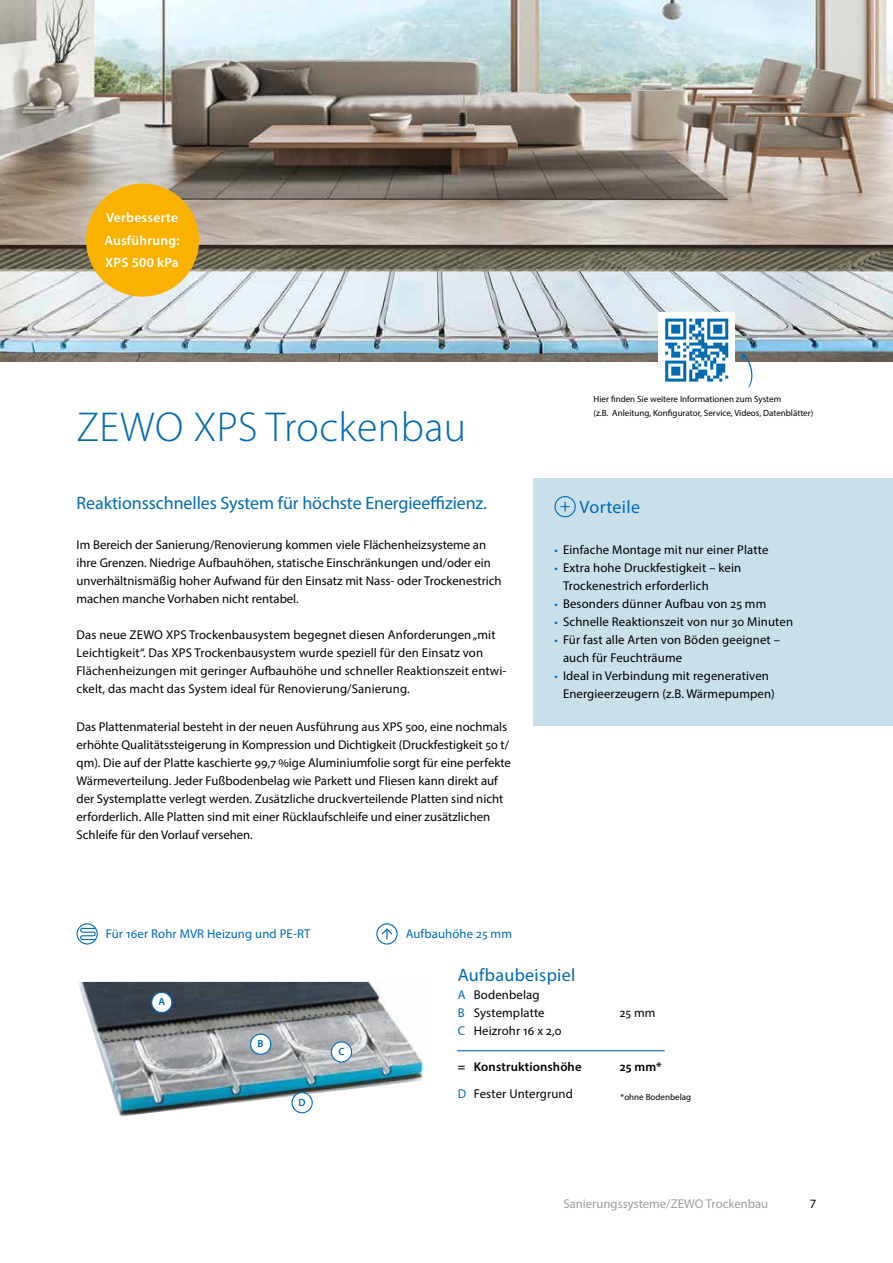
<style>
.page{position:relative;width:893px;height:1263px;background:#fff}
.page>*{position:absolute;margin:0;border:0;box-sizing:border-box;transform-origin:0 0}
.t1{font:300 42px "Myriad Pro";letter-spacing:.01em;color:#006ab3}
.t2{font:18px "Myriad Pro";letter-spacing:-.005em;color:#006ab3}
.t3{font:18px "Myriad Pro";letter-spacing:.02em;color:#006ab3}
.t4{font:600 13.5px/22.5px "Myriad Pro";letter-spacing:.02em;color:#fff}
.t5{font:12.75px/18px "Myriad Pro";color:#000}
.t6{font:12.75px "Myriad Pro";letter-spacing:.01em;color:#006ab3}
.t7{font:12.75px "Myriad Pro";color:#9c9e9f}
.t8{font:600 12.75px "Myriad Pro";letter-spacing:.01em;color:#000}
.t9{font:600 10.5px "Myriad Pro";color:#006ab3}
.t10{font:9px/13.5px "Myriad Pro";color:#000}
.s1{font-size:12px;color:#006ab3}
.s2{color:#006ab3}
</style>
<div class="page">
<div style="left:533px;top:479px;width:360px;height:247px;background:#c9e0eb"></div>
<svg style="left:560px;top:502px;width:10px;height:9px"></svg>
<div style="left:554px;top:496px;width:22px;height:21px;border:1px solid #006ab3;border-radius:50%"></div>
<hr style="left:457px;top:1050px;width:208px;height:1px;background:#006ab3">
<img style="left:79px;top:982px;width:345px;height:134px">
<div style="left:152px;top:992px;width:20px;height:20px;background:#fff;border-radius:50%"></div>
<div style="left:151px;top:992px;width:21px;height:21px;border:1px solid #006ab3;border-radius:50%"></div>
<div style="left:331px;top:1042px;width:21px;height:20px;background:#fff;border-radius:50%"></div>
<div style="left:331px;top:1041px;width:21px;height:21px;border:1px solid #006ab3;border-radius:50%"></div>
<div style="left:292px;top:1093px;width:20px;height:20px;background:#fff;border-radius:50%"></div>
<div style="left:291px;top:1092px;width:22px;height:21px;border:1px solid #006ab3;border-radius:50%"></div>
<div style="left:251px;top:1034px;width:20px;height:20px;background:#fff;border-radius:50%"></div>
<div style="left:250px;top:1033px;width:21px;height:22px;border:1px solid #006ab3;border-radius:50%"></div>
<svg style="left:77px;top:924px;width:20px;height:20px"></svg>
<div style="left:77px;top:923px;width:21px;height:21px;border:1px solid #006ab3;border-radius:50%"></div>
<svg style="left:79px;top:927px;width:18px;height:14px"></svg>
<svg style="left:377px;top:924px;width:20px;height:20px"></svg>
<div style="left:376px;top:923px;width:22px;height:21px;border:1px solid #006ab3;border-radius:50%"></div>
<svg style="left:380px;top:927px;width:13px;height:13px"></svg>
<img style="left:0;top:0;width:893px;height:362px">
<div style="left:86px;top:184px;width:113px;height:113px;background:#f9b200;border-radius:50%"></div>
<div style="left:658px;top:312px;width:77px;height:76px;background:#fff"></div>
<svg style="left:665px;top:319px;width:63px;height:63px"></svg>
<svg style="left:742px;top:354px;width:10px;height:33px"></svg>
<p class="t4" style="left:104px;top:206px;width:77px">Verbesserte<br>Ausführung:<br>XPS 500 kPa</p>
<h1 class="t1" style="left:77px;top:402px;width:391px">ZEWO XPS Trockenbau</h1>
<h2 class="t2" style="left:77px;top:491px;width:412px">Reaktionsschnelles System für höchste Energieeffizienz.</h2>
<p class="t5" style="left:77px;top:536px;width:427px">Im Bereich der Sanierung/Renovierung kommen viele Flächenheizsysteme an ihre Grenzen. Niedrige Aufbauhöhen, statische Einschränkungen und/oder ein unverhältnismäßig hoher Aufwand für den Einsatz mit Nass- oder Trockenestrich machen manche Vorhaben nicht rentabel.</p>
<p class="t5" style="left:77px;top:626px;width:431px">Das neue ZEWO XPS Trockenbausystem begegnet diesen Anforderungen „mit Leichtigkeit“. Das XPS Trockenbausystem wurde speziell für den Einsatz von Flächenheizungen mit geringer Aufbauhöhe und schneller Reaktionszeit entwi&shy;ckelt, das macht das System ideal für Renovierung/Sanierung.</p>
<p class="t5" style="left:77px;top:717px;width:436px">Das Plattenmaterial besteht in der neuen Ausführung aus XPS 500, eine nochmals erhöhte Qualitätssteigerung in Kompression und Dichtigkeit (Druckfestigkeit 50 t/ qm). Die auf der Platte kaschierte 99,7 %ige Aluminiumfolie sorgt für eine perfekte Wärmeverteilung. Jeder Fußbodenbelag wie Parkett und Fliesen kann direkt auf der Systemplatte verlegt werden. Zusätzliche druckverteilende Platten sind nicht erforderlich. Alle Platten sind mit einer Rücklaufschleife und einer zusätzlichen Schleife für den Vorlauf versehen.</p>
<p class="t6" style="left:106px;top:925px;width:206px">Für 16er Rohr MVR Heizung und PE-RT</p>
<p class="t6" style="left:406px;top:925px;width:108px">Aufbauhöhe 25 mm</p>
<p class="t10" style="left:594px;top:392px;width:221px">Hier finden Sie weitere Informationen zum System<br>(z.B. Anleitung, Konfigurator, Service, Videos, Datenblätter)</p>
<h2 class="t3" style="left:580px;top:496px;width:62px">Vorteile</h2>
<p class="t5" style="left:554px;top:540px;width:215px"><span class="s1">•</span> Einfache Montage mit nur einer Platte</p>
<p class="t5" style="left:563px;top:558px;width:180px;text-indent:-9px"><span class="s1">•</span> Extra hohe Druckfestigkeit – kein<br>Trockenestrich erforderlich</p>
<p class="t5" style="left:554px;top:594px;width:213px"><span class="s1">•</span> Besonders dünner Aufbau von 25 mm</p>
<p class="t5" style="left:554px;top:612px;width:240px"><span class="s1">•</span> Schnelle Reaktionszeit von nur 30 Minuten</p>
<p class="t5" style="left:563px;top:630px;width:219px;text-indent:-9px"><span class="s1">•</span> Für fast alle Arten von Böden geeignet – auch für Feuchträume</p>
<p class="t5" style="left:563px;top:666px;width:213px;text-indent:-9px"><span class="s1">•</span> Ideal in Verbindung mit regenerativen<br>Energieerzeugern (z.B. Wärmepumpen)</p>
<p class="t9" style="left:158px;top:995px;width:8px">A</p>
<p class="t9" style="left:258px;top:1037px;width:8px">B</p>
<p class="t9" style="left:299px;top:1095px;width:9px">D</p>
<p class="t9" style="left:338px;top:1045px;width:8px">C</p>
<h2 class="t3" style="left:458px;top:964px;width:119px">Aufbaubeispiel</h2>
<p class="t5" style="left:458px;top:986px;width:88px"><span class="s2">A</span> Bodenbelag<br><span class="s2">B</span> Systemplatte</p>
<p class="t5" style="left:620px;top:1004px;width:37px">25 mm</p>
<p class="t5" style="left:458px;top:1022px;width:105px"><span class="s2">C</span> Heizrohr 16 x 2,0</p>
<p class="t8" style="left:458px;top:1059px;width:125px">= Konstruktionshöhe</p>
<p class="t8" style="left:620px;top:1059px;width:44px">25 mm*</p>
<p class="t5" style="left:458px;top:1085px;width:117px"><span class="s2">D</span> Fester Untergrund</p>
<p class="t10" style="left:621px;top:1090px;width:72px">*ohne Bodenbelag</p>
<p class="t7" style="left:563px;top:1195px;width:206px">Sanierungssysteme/ZEWO Trockenbau</p>
<p class="t5" style="left:810px;top:1194px;width:8px">7</p>
</div>
